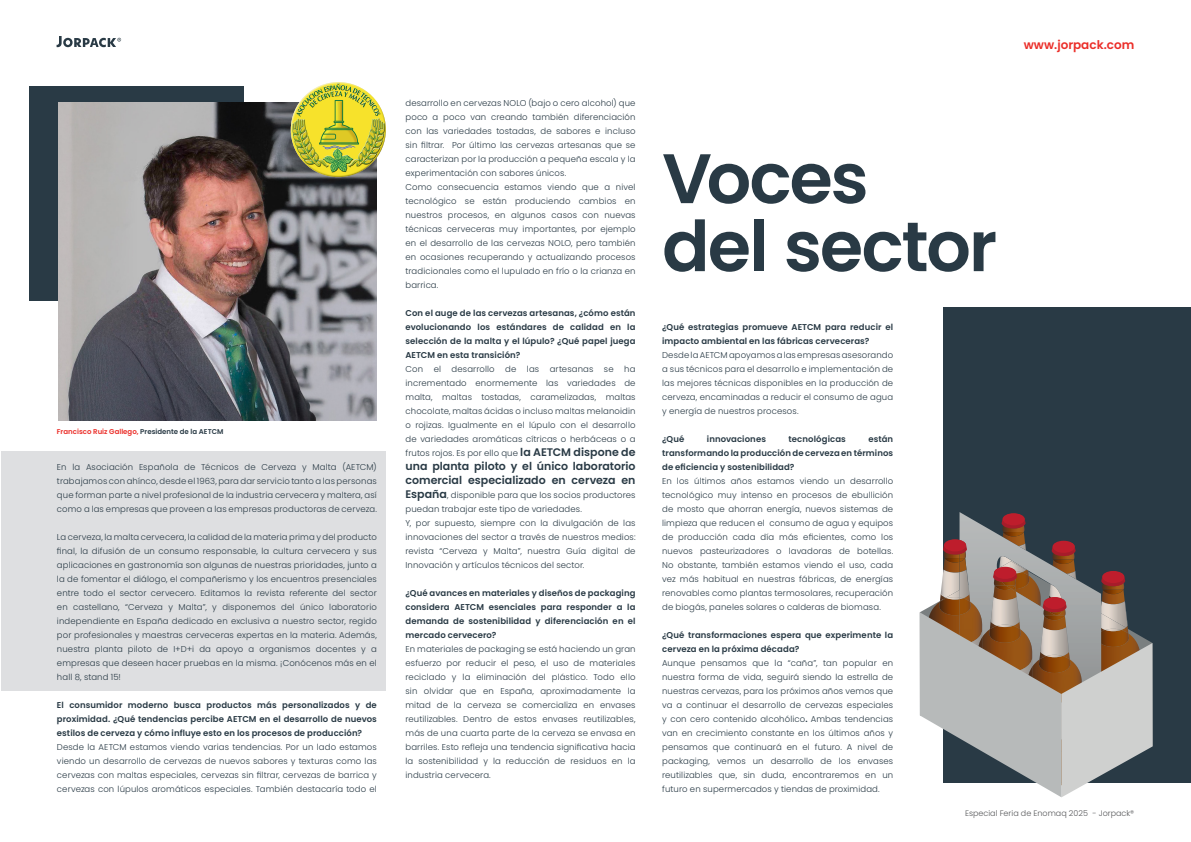
<style>
.page{position:relative;width:1191px;height:842px;background:#fff}
.page>*{position:absolute;margin:0;border:0;box-sizing:border-box;transform-origin:0 0}
.t1{font:600 70px "Poppins";letter-spacing:-.03em;color:#293a45}
.t2{font:600 12px "Poppins";color:#eb2e29}
.t3{font:600 11px/14px "Poppins";color:#293a45}
.t4{font:300 8.5px/14px "Poppins";letter-spacing:.015em;color:#293a45;text-align:justify}
.t5{font:600 8.5px/14px "Poppins";letter-spacing:.01em;color:#293a45;text-align:justify}
.t6{font:300 8px "Poppins";color:#57585a}
.t7{font:600 7px "Poppins";color:#eb2e29}
.s1{color:#293a45}
.s2{font-weight:600;font-size:11px}
.s3{font-weight:600}
</style>
<div class="page">
<svg style="left:57px;top:36px;width:64px;height:11px"></svg>
<div style="left:1px;top:451px;width:385px;height:240px;background:#dedfe1"></div>
<div style="left:943px;top:308px;width:247px;height:475px;background:#293a45"></div>
<svg style="left:919px;top:512px;width:233px;height:285px"></svg>
<div style="left:30px;top:86px;width:214px;height:215px;background:#293a45"></div>
<img style="left:58px;top:103px;width:319px;height:318px">
<img style="left:291px;top:82px;width:95px;height:95px;border-radius:48px">
<p class="t7" style="left:57px;top:428px;width:168px">Francisco Ruiz Gallego, <span class="s1">Presidente de la AETCM</span></p>
<p class="t4" style="left:57px;top:460px;width:321px">En la Asociación Española de Técnicos de Cerveza y Malta (AETCM) trabajamos con ahínco, desde el 1963, para dar servicio tanto a las personas que forman parte a nivel profesional de la industria cervecera y maltera, así como a las empresas que proveen a las empresas productoras de cerveza.</p>
<p class="t4" style="left:57px;top:530px;width:321px">La cerveza, la malta cervecera, la calidad de la materia prima y del producto final, la difusión de un consumo responsable, la cultura cervecera y sus aplicaciones en gastronomía son algunas de nuestras prioridades, junto a la de fomentar el diálogo, el compañerismo y los encuentros presenciales entre todo el sector cervecero. Editamos la revista referente del sector en castellano, “Cerveza y Malta”, y disponemos del único laboratorio independiente en España dedicado en exclusiva a nuestro sector, regido por profesionales y maestras cerveceras expertas en la materia. Además, nuestra planta piloto de I+D+i da apoyo a organismos docentes y a empresas que deseen hacer pruebas en la misma. ¡Conócenos más en el hall 8, stand 15!</p>
<p class="t5" style="left:57px;top:698px;width:321px">El consumidor moderno busca productos más personalizados y de proximidad. ¿Qué tendencias percibe AETCM en el desarrollo de nuevos estilos de cerveza y cómo influye esto en los procesos de producción?</p>
<p class="t4" style="left:57px;top:740px;width:321px">Desde la AETCM estamos viendo varias tendencias. Por un lado estamos viendo un desarrollo de cervezas de nuevos sabores y texturas como las cervezas con maltas especiales, cervezas sin filtrar, cervezas de barrica y cervezas con lúpulos aromáticos especiales. También destacaría todo el</p>
<p class="t4" style="left:405px;top:96px;width:231px">desarrollo en cervezas NOLO (bajo o cero alcohol) que poco a poco van creando también diferenciación con las variedades tostadas, de sabores e incluso sin filtrar. Por último las cervezas artesanas que se caracterizan por la producción a pequeña escala y la experimentación con sabores únicos.</p>
<p class="t4" style="left:405px;top:180px;width:232px">Como consecuencia estamos viendo que a nivel tecnológico se están produciendo cambios en nuestros procesos, en algunos casos con nuevas técnicas cerveceras muy importantes, por ejemplo en el desarrollo de las cervezas NOLO, pero también en ocasiones recuperando y actualizando procesos tradicionales como el lupulado en frío o la crianza en barrica.</p>
<p class="t5" style="left:405px;top:306px;width:232px">Con el auge de las cervezas artesanas, ¿cómo están evolucionando los estándares de calidad en la selección de la malta y el lúpulo? ¿Qué papel juega AETCM en esta transición?</p>
<p class="t4" style="left:405px;top:362px;width:231px">Con el desarrollo de las artesanas se ha incrementado enormemente las variedades de malta, maltas tostadas, caramelizadas, maltas chocolate, maltas ácidas o incluso maltas melanoidin o rojizas. Igualmente en el lúpulo con el desarrollo de variedades aromáticas cítricas o herbáceas o a frutos rojos. Es por ello que <span class="s2">la AETCM dispone de</span></p>
<p class="t3" style="left:405px;top:459px;width:232px">una planta piloto y el único laboratorio comercial especializado en cerveza en</p>
<p class="t4" style="left:405px;top:488px;width:231px"><span class="s2">España</span>, disponible para que los socios productores puedan trabajar este tipo de variedades.</p>
<p class="t4" style="left:405px;top:516px;width:231px">Y, por supuesto, siempre con la divulgación de las innovaciones del sector a través de nuestros medios: revista “Cerveza y Malta”, nuestra Guía digital de Innovación y artículos técnicos del sector.</p>
<p class="t5" style="left:405px;top:586px;width:232px">¿Qué avances en materiales y diseños de packaging considera AETCM esenciales para responder a la demanda de sostenibilidad y diferenciación en el mercado cervecero?</p>
<p class="t4" style="left:405px;top:642px;width:231px">En materiales de packaging se está haciendo un gran esfuerzo por reducir el peso, el uso de materiales reciclado y la eliminación del plástico. Todo ello sin olvidar que en España, aproximadamente la mitad de la cerveza se comercializa en envases reutilizables. Dentro de estos envases reutilizables, más de una cuarta parte de la cerveza se envasa en barriles. Esto refleja una tendencia significativa hacia la sostenibilidad y la reducción de residuos en la industria cervecera.</p>
<h2 class="t2" style="left:1023px;top:37px;width:112px">www.jorpack.com</h2>
<p class="t1" style="left:662px;top:138px;width:208px">Voces</p>
<p class="t1" style="left:662px;top:206px;width:336px">del sector</p>
<p class="t5" style="left:662px;top:320px;width:233px">¿Qué estrategias promueve AETCM para reducir el impacto ambiental en las fábricas cerveceras?</p>
<p class="t4" style="left:662px;top:348px;width:233px">Desde la AETCM apoyamos a las empresas asesorando a sus técnicos para el desarrollo e implementación de las mejores técnicas disponibles en la producción de cerveza, encaminadas a reducir el consumo de agua y energía de nuestros procesos.</p>
<p class="t5" style="left:662px;top:432px;width:24px">¿Qué</p>
<p class="t5" style="left:707px;top:432px;width:61px">innovaciones</p>
<p class="t5" style="left:788px;top:432px;width:59px">tecnológicas</p>
<p class="t5" style="left:662px;top:432px;width:233px;text-indent:206px">están transformando la producción de cerveza en términos de eficiencia y sostenibilidad?</p>
<p class="t4" style="left:662px;top:474px;width:233px">En los últimos años estamos viendo un desarrollo tecnológico muy intenso en procesos de ebullición de mosto que ahorran energía, nuevos sistemas de limpieza que reducen el consumo de agua y equipos de producción cada día más eficientes, como los nuevos pasteurizadores o lavadoras de botellas.<br>No obstante, también estamos viendo el uso, cada vez más habitual en nuestras fábricas, de energías renovables como plantas termosolares, recuperación de biogás, paneles solares o calderas de biomasa.</p>
<p class="t5" style="left:662px;top:628px;width:233px">¿Qué transformaciones espera que experimente la cerveza en la próxima década?</p>
<p class="t4" style="left:662px;top:656px;width:233px">Aunque pensamos que la “caña”, tan popular en nuestra forma de vida, seguirá siendo la estrella de nuestras cervezas, para los próximos años vemos que va a continuar el desarrollo de cervezas especiales y con cero contenido alcohólico<span class="s3">.</span> Ambas tendencias van en crecimiento constante en los últimos años y pensamos que continuará en el futuro. A nivel de packaging, vemos un desarrollo de los envases reutilizables que, sin duda, encontraremos en un futuro en supermercados y tiendas de proximidad.</p>
<p class="t6" style="left:965px;top:808px;width:171px">Especial Feria de Enomaq 2025 - Jorpack®</p>
</div>
